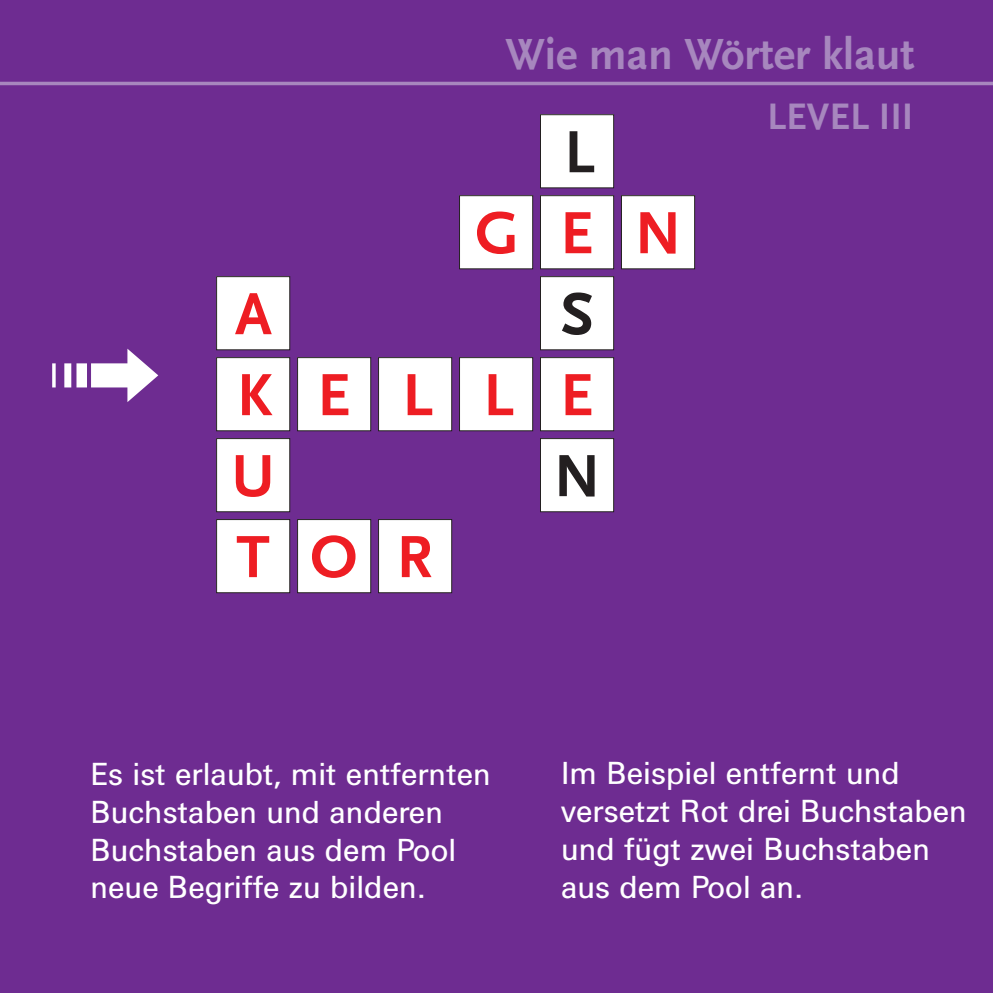
<style>
.page{position:relative;width:993px;height:993px;background:#fff}
.page>*{position:absolute;margin:0;border:0;box-sizing:border-box;transform-origin:0 0}
.t1{font:700 61.95px/80.9px "Scala Sans";color:#ee1d23}
.t2{font:700 61.95px "Scala Sans";color:#231f20}
.t3{font:700 45.5px "Scala Sans";color:#a787be}
.t4{font:700 38.5px "Scala Sans";color:#a787be}
.t5{font:31.5px/37.8px "Univers BQ";color:#fff}
</style>
<div class="page">
<div style="left:0;top:0;width:992px;height:992px;background:#6e2c91"></div>
<hr style="left:0;top:82px;width:992px;height:3px;background:#a787be">
<div style="left:540px;top:196px;width:73px;height:73px;background:#fff"></div>
<div style="left:540px;top:195px;width:74px;height:74px;border:1px solid #231f20"></div>
<div style="left:540px;top:115px;width:73px;height:73px;background:#fff"></div>
<div style="left:540px;top:114px;width:74px;height:74px;border:1px solid #231f20"></div>
<div style="left:459px;top:196px;width:73px;height:73px;background:#fff"></div>
<div style="left:459px;top:195px;width:74px;height:74px;border:1px solid #231f20"></div>
<div style="left:621px;top:196px;width:73px;height:73px;background:#fff"></div>
<div style="left:621px;top:195px;width:74px;height:74px;border:1px solid #231f20"></div>
<div style="left:540px;top:276px;width:73px;height:74px;background:#fff"></div>
<div style="left:540px;top:276px;width:74px;height:74px;border:1px solid #231f20"></div>
<div style="left:540px;top:438px;width:73px;height:73px;background:#fff"></div>
<div style="left:540px;top:438px;width:74px;height:74px;border:1px solid #231f20"></div>
<div style="left:378px;top:519px;width:73px;height:73px;background:#fff"></div>
<div style="left:378px;top:519px;width:74px;height:74px;border:1px solid #231f20"></div>
<div style="left:297px;top:519px;width:73px;height:73px;background:#fff"></div>
<div style="left:297px;top:519px;width:74px;height:74px;border:1px solid #231f20"></div>
<div style="left:216px;top:276px;width:74px;height:74px;background:#fff"></div>
<div style="left:216px;top:276px;width:74px;height:74px;border:1px solid #231f20"></div>
<div style="left:459px;top:357px;width:73px;height:73px;background:#fff"></div>
<div style="left:459px;top:357px;width:74px;height:74px;border:1px solid #231f20"></div>
<div style="left:378px;top:357px;width:73px;height:73px;background:#fff"></div>
<div style="left:378px;top:357px;width:74px;height:74px;border:1px solid #231f20"></div>
<div style="left:216px;top:357px;width:74px;height:73px;background:#fff"></div>
<div style="left:216px;top:357px;width:74px;height:74px;border:1px solid #231f20"></div>
<div style="left:216px;top:438px;width:74px;height:73px;background:#fff"></div>
<div style="left:216px;top:438px;width:74px;height:74px;border:1px solid #231f20"></div>
<div style="left:216px;top:519px;width:74px;height:73px;background:#fff"></div>
<div style="left:216px;top:519px;width:74px;height:74px;border:1px solid #231f20"></div>
<div style="left:540px;top:357px;width:73px;height:73px;background:#fff"></div>
<div style="left:540px;top:357px;width:74px;height:74px;border:1px solid #231f20"></div>
<div style="left:297px;top:357px;width:73px;height:73px;background:#fff"></div>
<div style="left:297px;top:357px;width:74px;height:74px;border:1px solid #231f20"></div>
<h1 class="t1" style="left:235px;top:275px;width:39px">A<br>K</h1>
<h1 class="t1" style="left:231px;top:437px;width:45px">U<br>T</h1>
<h2 class="t3" style="left:505px;top:30px;width:410px">Wie man Wörter klaut</h2>
<p class="t4" style="left:767px;top:96px;width:148px">Level III</p>
<h1 class="t2" style="left:564px;top:119px;width:32px">L</h1>
<h1 class="t1" style="left:475px;top:194px;width:45px">G</h1>
<h1 class="t1" style="left:634px;top:194px;width:49px">N</h1>
<h1 class="t2" style="left:560px;top:281px;width:35px">S</h1>
<h1 class="t1" style="left:560px;top:194px;width:35px">E</h1>
<h1 class="t1" style="left:317px;top:356px;width:35px">E</h1>
<h1 class="t1" style="left:560px;top:356px;width:35px">E</h1>
<h1 class="t1" style="left:402px;top:356px;width:113px">L L</h1>
<h1 class="t1" style="left:310px;top:518px;width:124px">O R</h1>
<h1 class="t2" style="left:553px;top:442px;width:49px">N</h1>
<p class="t5" style="left:90px;top:755px;width:402px">Es ist erlaubt, mit entfernten<br>Buchstaben und anderen<br>Buchstaben aus dem Pool neue Begriffe zu bilden.</p>
<p class="t5" style="left:561px;top:754px;width:407px">Im Beispiel entfernt und versetzt Rot drei Buchstaben und fügt zwei Buchstaben aus dem Pool an.</p>
</div>
